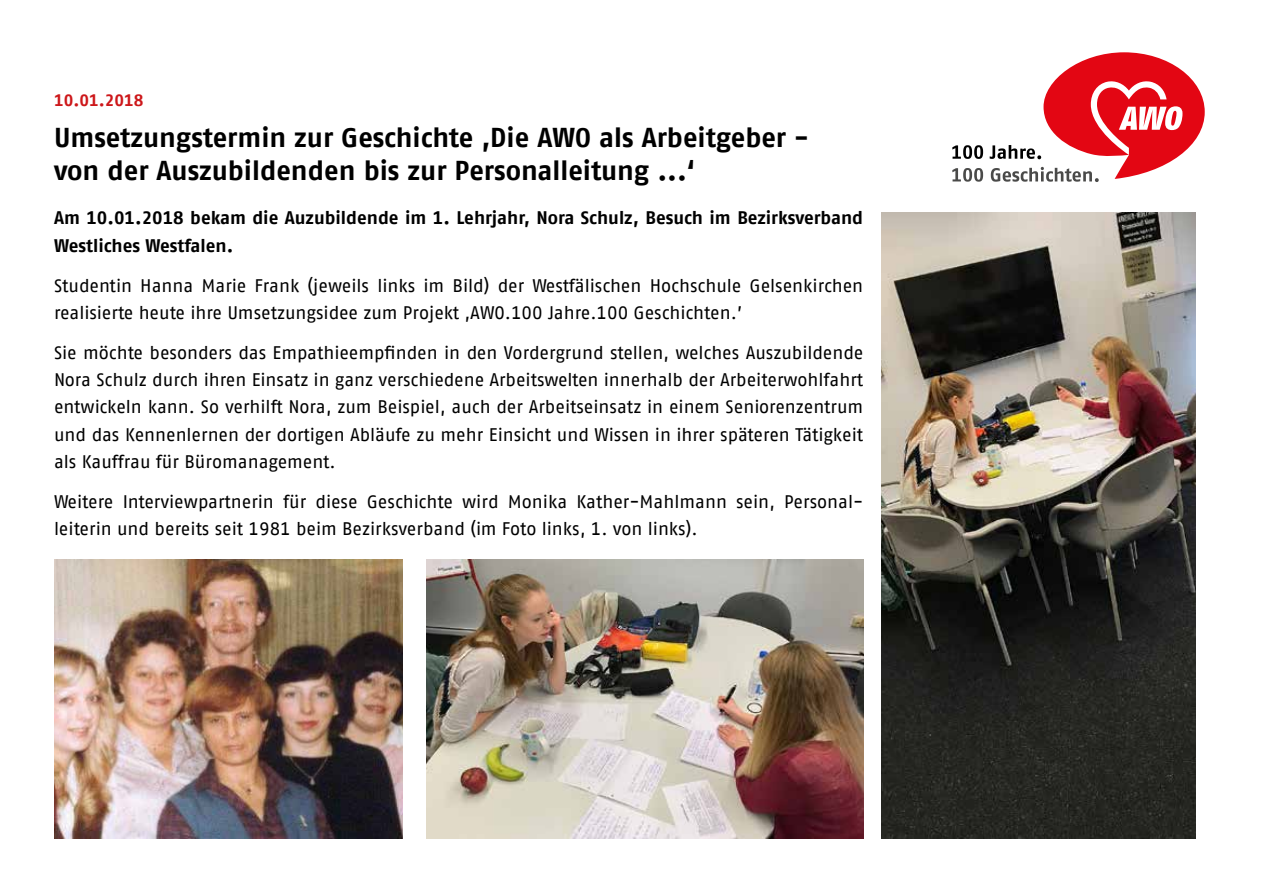
<style>
.page{position:relative;width:1263px;height:893px;background:#fff}
.page>*{position:absolute;margin:0;border:0;box-sizing:border-box;transform-origin:0 0}
.t1{font:700 27.3px/32.7px "AWO Fago Office";color:#000}
.t2{font:18.15px/27.3px "AWO Fago Office";color:#000}
.t3{font:700 18.15px/27.3px "AWO Fago Office";color:#000}
.t4{font:700 16.65px "AWO Fago Office";color:#cd171a}
</style>
<div class="page">
<svg style="left:952px;top:52px;width:253px;height:130px"></svg>
<img style="left:882px;top:213px;width:313px;height:626px">
<img style="left:427px;top:560px;width:436px;height:279px">
<img style="left:54px;top:560px;width:348px;height:279px">
<p class="t4" style="left:54px;top:90px;width:91px">10.01.2018</p>
<h1 class="t1" style="left:54px;top:121px;width:756px">Umsetzungstermin zur Geschichte ‚Die AWO als Arbeitgeber - von der Auszubildenden bis zur Personalleitung ...‘</h1>
<p class="t3" style="left:54px;top:204px;width:811px">Am 10.01.2018 bekam die Auzubildende im 1. Lehrjahr, Nora Schulz, Besuch im Bezirksverband<br>Westliches Westfalen.</p>
<p class="t2" style="left:54px;top:271px;width:811px">Studentin Hanna Marie Frank (jeweils links im Bild) der Westfälischen Hochschule Gelsenkirchen realisierte heute ihre Umsetzungsidee zum Projekt ‚AWO.100 Jahre.100 Geschichten.’</p>
<p class="t2" style="left:54px;top:339px;width:811px;text-align:justify">Sie möchte besonders das Empathieempfinden in den Vordergrund stellen, welches Auszubildende Nora Schulz durch ihren Einsatz in ganz verschiedene Arbeitswelten innerhalb der Arbeiterwohlfahrt entwickeln kann. So verhilft Nora, zum Beispiel, auch der Arbeitseinsatz in einem Seniorenzentrum und das Kennenlernen der dortigen Abläufe zu mehr Einsicht und Wissen in ihrer späteren Tätigkeit als Kauffrau für Büromanagement.</p>
<p class="t2" style="left:54px;top:488px;width:811px">Weitere Interviewpartnerin für diese Geschichte wird Monika Kather-Mahlmann sein, Personal&shy;leiterin und bereits seit 1981 beim Bezirksverband (im Foto links, 1. von links).</p>
</div>
